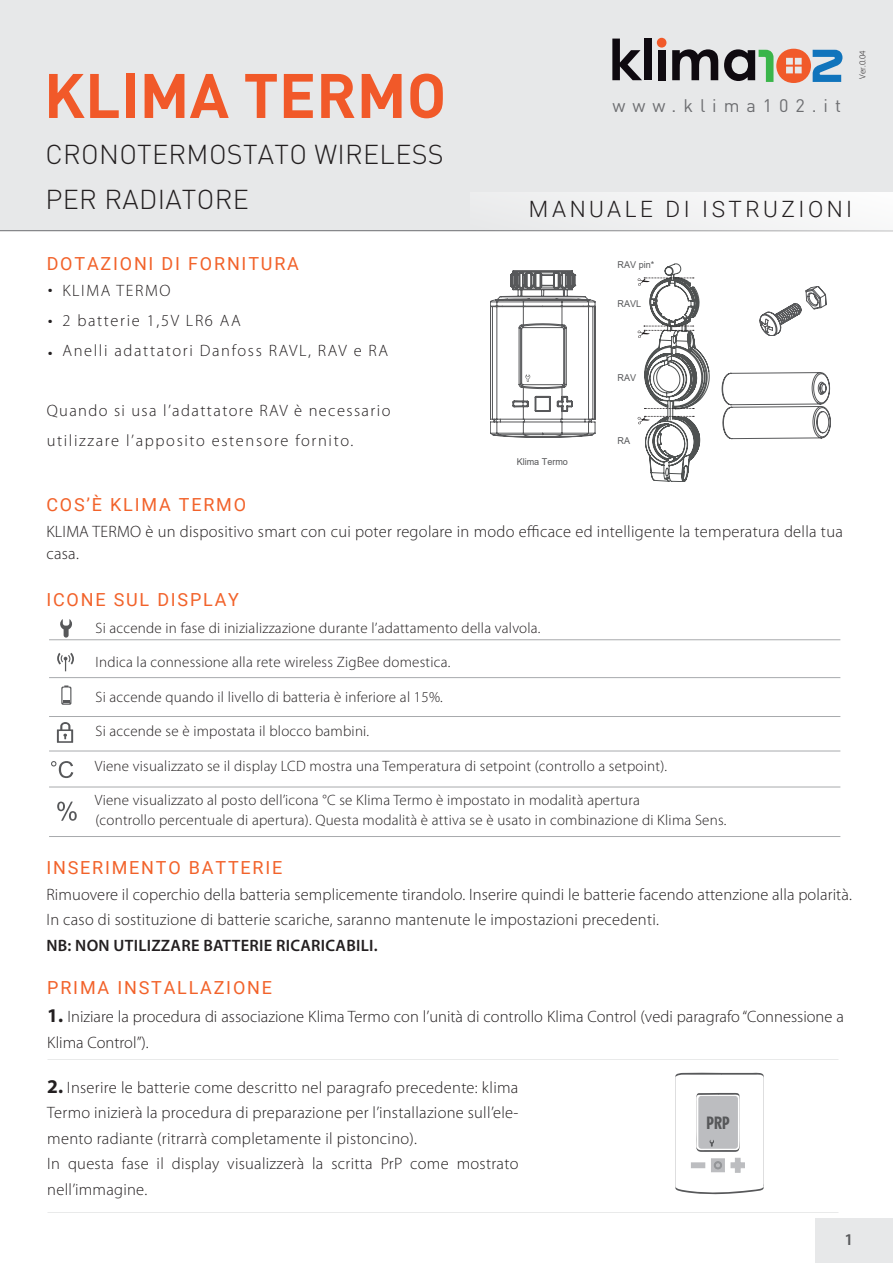
<style>
.page{position:relative;width:893px;height:1263px;background:#fff}
.page>*{position:absolute;margin:0;border:0;box-sizing:border-box;transform-origin:0 0}
.t1{font:700 61.8px "DIN Pro";color:#f15929}
.t2{font:30px/31.5px "Roboto";color:#231f20;text-align:justify}
.t3{font:300 27px/45px "DIN Pro";letter-spacing:.01em;color:#231f20}
.t4{font:300 22.5px "Roboto";letter-spacing:.155em;color:#231f20}
.t5{font:18px "Roboto";letter-spacing:.1em;color:#f2622a}
.t6{font:18px "DIN Pro";letter-spacing:.385em;color:#6d6e71}
.t7{font:300 16.5px/25.5px "Myriad Pro";letter-spacing:.02em;color:#231f20}
.t8{font:300 16.5px/25.5px "Myriad Pro";color:#231f20}
.t9{font:300 16.5px/30px "Myriad Pro";letter-spacing:.09em;color:#231f20}
.t10{font:300 16.5px/30px "Myriad Pro";letter-spacing:.1em;color:#231f20}
.t11{font:600 16.5px "Myriad Pro";letter-spacing:.015em;color:#231f20}
.t12{font:600 16.5px "Myriad Pro";color:#58595b}
.t13{font:16.2px "Geometric 706 BT Black Condensed B";color:#57585a}
.t14{font:300 15px/19.5px "Myriad Pro";letter-spacing:.015em;color:#231f20}
.t15{font:9.45px "Arial";color:#57585a;scale:.96 1}
.t16{font:300 9px "Myriad Pro";color:#231f20}
.s1{font-weight:700;font-size:19.5px}
</style>
<div class="page">
<svg style="left:675px;top:1072px;width:89px;height:122px"></svg>
<svg style="left:60px;top:619px;width:12px;height:19px"></svg>
<svg style="left:57px;top:653px;width:17px;height:18px"></svg>
<svg style="left:61px;top:685px;width:10px;height:20px"></svg>
<svg style="left:57px;top:722px;width:16px;height:21px"></svg>
<svg style="left:57px;top:802px;width:20px;height:19px"></svg>
<svg style="left:51px;top:761px;width:22px;height:17px"></svg>
<svg style="left:638px;top:264px;width:71px;height:218px"></svg>
<svg style="left:490px;top:271px;width:105px;height:166px"></svg>
<svg style="left:722px;top:372px;width:109px;height:67px"></svg>
<svg style="left:760px;top:286px;width:66px;height:50px"></svg>
<div style="left:0;top:0;width:893px;height:231px;background:#e7e8e9"></div>
<svg style="left:612px;top:39px;width:30px;height:41px"></svg>
<div style="left:644px;top:39px;width:8px;height:41px;background:#0f0a10"></div>
<svg style="left:657px;top:38px;width:9px;height:10px"></svg>
<div style="left:658px;top:50px;width:7px;height:30px;background:#0f0a10"></div>
<svg style="left:672px;top:49px;width:46px;height:31px"></svg>
<svg style="left:724px;top:49px;width:118px;height:34px;background:#999490"></svg>
<div style="left:470px;top:192px;width:423px;height:39px;background:#f2f3f3"></div>
<div style="left:815px;top:1218px;width:78px;height:45px;background:#e7e8e9"></div>
<h1 class="t1" style="left:44px;top:44px;width:404px">KLIMA TERMO</h1>
<h3 class="t3" style="left:46px;top:130px;width:400px">CRONOTERMOSTATO WIRELESS<br>PER RADIATORE</h3>
<p class="t6" style="left:612px;top:91px;width:230px">www.klima102.it</p>
<p class="t16" style="left:858px;top:79px;width:30px;rotate:-90deg">Ver.0.04</p>
<h3 class="t4" style="left:529px;top:193px;width:325px">MANUALE DI ISTRUZIONI</h3>
<p class="t5" style="left:47px;top:251px;width:254px">DOTAZIONI DI FORNITURA</p>
<p class="t10" style="left:62px;top:276px;width:327px">KLIMA TERMO<br>2 batterie 1,5V LR6 AA<br>Anelli adattatori Danfoss RAVL, RAV e RA</p>
<h2 class="t2" style="left:47px;top:264px;width:9px">. . .</h2>
<p class="t9" style="left:47px;top:396px;width:345px">Quando si usa l’adattatore RAV è necessario utilizzare l’apposito estensore fornito.</p>
<p class="t15" style="left:517px;top:455px;width:55px">Klima Termo</p>
<p class="t15" style="left:618px;top:258px;width:40px">RAV pin*</p>
<p class="t15" style="left:618px;top:297px;width:26px">RAVL</p>
<p class="t15" style="left:618px;top:372px;width:21px">RAV</p>
<p class="t15" style="left:618px;top:434px;width:15px">RA</p>
<p class="t5" style="left:46px;top:492px;width:201px">COS’È KLIMA TERMO</p>
<p class="t7" style="left:46px;top:520px;width:798px;line-height:22.5px">KLIMA TERMO è un dispositivo smart con cui poter regolare in modo efficace ed intelligente la temperatura della tua casa.</p>
<p class="t5" style="left:46px;top:587px;width:194px">ICONE SUL DISPLAY</p>
<p class="t14" style="left:96px;top:618px;width:446px">Si accende in fase di inizializzazione durante l’adattamento della valvola.</p>
<p class="t14" style="left:96px;top:653px;width:356px">Indica la connessione alla rete wireless ZigBee domestica.</p>
<p class="t14" style="left:96px;top:687px;width:349px">Si accende quando il livello di batteria è inferiore al 15%.</p>
<p class="t14" style="left:96px;top:722px;width:275px">Si accende se è impostata il blocco bambini.</p>
<p class="t14" style="left:95px;top:756px;width:574px">Viene visualizzato se il display LCD mostra una Temperatura di setpoint (controllo a setpoint).</p>
<p class="t14" style="left:95px;top:791px;width:633px">Viene visualizzato al posto dell’icona °C se Klima Termo è impostato in modalità apertura<br>(controllo percentuale di apertura). Questa modalità è attiva se è usato in combinazione di Klima Sens.</p>
<p class="t5" style="left:46px;top:855px;width:238px">INSERIMENTO BATTERIE</p>
<p class="t7" style="left:46px;top:882px;width:807px">Rimuovere il coperchio della batteria semplicemente tirandolo. Inserire quindi le batterie facendo attenzione alla polarità.<br>In caso di sostituzione di batterie scariche, saranno mantenute le impostazioni precedenti.</p>
<p class="t11" style="left:46px;top:935px;width:333px">NB: NON UTILIZZARE BATTERIE RICARICABILI.</p>
<p class="t5" style="left:47px;top:974px;width:226px">PRIMA INSTALLAZIONE</p>
<p class="t8" style="left:47px;top:1004px;width:798px"><span class="s1">1.</span> Iniziare la procedura di associazione Klima Termo con l’unità di controllo Klima Control (vedi paragrafo “Connessione a<br>Klima Control”).</p>
<p class="t7" style="left:47px;top:1075px;width:473px"><span class="s1">2.</span> Inserire le batterie come descritto nel paragrafo precedente: klima Termo inizierà la procedura di preparazione per l’installazione sull’ele&shy;mento radiante (ritrarrà completamente il pistoncino).<br>In questa fase il display visualizzerà la scritta PrP come mostrato nell’immagine.</p>
<p class="t13" style="left:706px;top:1113px;width:25px">PRP</p>
<p class="t12" style="left:845px;top:1229px;width:10px">1</p>
</div>
